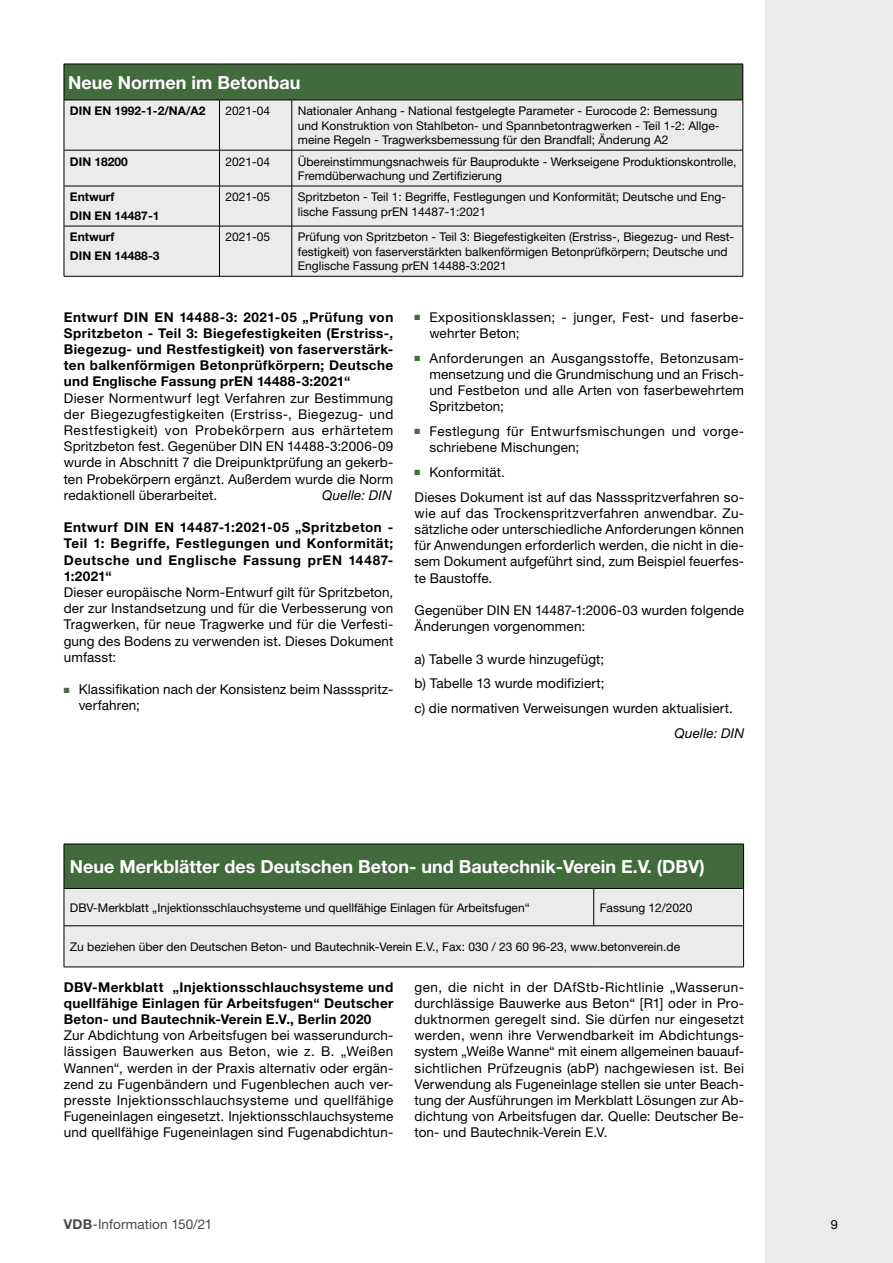
<style>
.page{position:relative;width:893px;height:1263px;background:#fff}
.page>*{position:absolute;margin:0;border:0;box-sizing:border-box;transform-origin:0 0}
.t1{font:700 18px "Helvetica Neue";color:#fff}
.t2{font:13.5px/16.2px "Helvetica Neue";letter-spacing:.01em;color:#000;text-align:justify}
.t3{font:700 13.5px/16.2px "Helvetica Neue";letter-spacing:.025em;color:#000;text-align:justify}
.t4{font:13.5px/16.2px "Helvetica Neue";letter-spacing:.03em;color:#000}
.t5{font:13.5px "Helvetica Neue";letter-spacing:.005em;color:#484848}
.t6{font:italic 13.5px "Helvetica Neue";letter-spacing:.01em;color:#000}
.t7{font:12.75px "Helvetica Neue";color:#000}
.t8{font:12px/14.4px "Helvetica Neue";color:#000}
.t9{font:700 12px/18.6px "Helvetica Neue";color:#000}
.s1{color:#416b3d}
.s2{font-weight:700}
</style>
<div class="page">
<div style="left:765px;top:0;width:128px;height:1263px;background:#ebebeb"></div>
<div style="left:64px;top:64px;width:679px;height:36px;background:#416b3d"></div>
<div style="left:65px;top:101px;width:678px;height:175px;background:#ebebeb"></div>
<hr style="left:64px;top:100px;width:1px;height:50px;background:#000">
<hr style="left:219px;top:100px;width:1px;height:50px;background:#000">
<hr style="left:292px;top:100px;width:1px;height:50px;background:#000">
<hr style="left:743px;top:100px;width:1px;height:50px;background:#000">
<hr style="left:64px;top:150px;width:155px;height:1px;background:#000">
<hr style="left:64px;top:150px;width:1px;height:36px;background:#000">
<hr style="left:219px;top:150px;width:73px;height:1px;background:#000">
<hr style="left:219px;top:150px;width:1px;height:36px;background:#000">
<hr style="left:292px;top:150px;width:451px;height:1px;background:#000">
<hr style="left:292px;top:150px;width:1px;height:36px;background:#000">
<hr style="left:743px;top:150px;width:1px;height:36px;background:#000">
<hr style="left:64px;top:186px;width:155px;height:1px;background:#000">
<hr style="left:64px;top:186px;width:1px;height:40px;background:#000">
<hr style="left:219px;top:186px;width:73px;height:1px;background:#000">
<hr style="left:219px;top:186px;width:1px;height:40px;background:#000">
<hr style="left:292px;top:186px;width:451px;height:1px;background:#000">
<hr style="left:292px;top:186px;width:1px;height:40px;background:#000">
<hr style="left:743px;top:186px;width:1px;height:40px;background:#000">
<hr style="left:64px;top:226px;width:155px;height:1px;background:#000">
<hr style="left:64px;top:226px;width:1px;height:50px;background:#000">
<hr style="left:219px;top:226px;width:73px;height:1px;background:#000">
<hr style="left:219px;top:226px;width:1px;height:50px;background:#000">
<hr style="left:292px;top:226px;width:451px;height:1px;background:#000">
<hr style="left:292px;top:226px;width:1px;height:50px;background:#000">
<hr style="left:743px;top:226px;width:1px;height:50px;background:#000">
<hr style="left:64px;top:276px;width:155px;height:1px;background:#000">
<hr style="left:219px;top:276px;width:73px;height:1px;background:#000">
<hr style="left:292px;top:276px;width:451px;height:1px;background:#000">
<hr style="left:64px;top:64px;width:155px;height:1px;background:#000">
<hr style="left:64px;top:64px;width:1px;height:36px;background:#000">
<hr style="left:219px;top:64px;width:73px;height:1px;background:#000">
<hr style="left:292px;top:64px;width:451px;height:1px;background:#000">
<hr style="left:743px;top:64px;width:1px;height:36px;background:#000">
<hr style="left:64px;top:100px;width:155px;height:1px;background:#000">
<hr style="left:219px;top:100px;width:73px;height:1px;background:#000">
<hr style="left:292px;top:100px;width:451px;height:1px;background:#000">
<div style="left:64px;top:844px;width:680px;height:44px;background:#416b3d"></div>
<div style="left:65px;top:889px;width:678px;height:78px;background:#ebebeb"></div>
<hr style="left:64px;top:844px;width:530px;height:1px;background:#000">
<hr style="left:64px;top:844px;width:1px;height:44px;background:#000">
<hr style="left:594px;top:844px;width:150px;height:1px;background:#000">
<hr style="left:743px;top:844px;width:1px;height:44px;background:#000">
<hr style="left:64px;top:888px;width:530px;height:1px;background:#000">
<hr style="left:64px;top:889px;width:1px;height:36px;background:#000">
<hr style="left:594px;top:888px;width:150px;height:1px;background:#000">
<hr style="left:593px;top:889px;width:1px;height:36px;background:#000">
<hr style="left:743px;top:889px;width:1px;height:36px;background:#000">
<hr style="left:64px;top:925px;width:530px;height:1px;background:#000">
<hr style="left:64px;top:926px;width:1px;height:41px;background:#000">
<hr style="left:594px;top:925px;width:150px;height:1px;background:#000">
<hr style="left:743px;top:926px;width:1px;height:41px;background:#000">
<hr style="left:64px;top:967px;width:530px;height:1px;background:#000">
<hr style="left:594px;top:967px;width:150px;height:1px;background:#000">
<h1 class="t1" style="left:68px;top:71px;width:234px">Neue Normen im Betonbau</h1>
<p class="t9" style="left:70px;top:101px;width:137px">DIN EN 1992-1-2/NA/A2</p>
<p class="t8" style="left:225px;top:104px;width:46px">2021-04</p>
<p class="t8" style="left:298px;top:104px;width:423px">Nationaler Anhang - National festgelegte Parameter - Eurocode 2: Bemessung und Konstruktion von Stahlbeton- und Spannbetontragwerken - Teil 1-2: Allge&shy;meine Regeln - Tragwerksbemessung für den Brandfall; Änderung A2</p>
<p class="t9" style="left:70px;top:152px;width:60px">DIN 18200</p>
<p class="t8" style="left:225px;top:154px;width:46px">2021-04</p>
<p class="t8" style="left:298px;top:154px;width:440px">Übereinstimmungsnachweis für Bauprodukte - Werkseigene Produktionskontrolle,<br>Fremdüberwachung und Zertifizierung</p>
<p class="t9" style="left:70px;top:188px;width:91px">Entwurf<br>DIN EN 14487-1</p>
<p class="t8" style="left:225px;top:190px;width:46px">2021-05</p>
<p class="t8" style="left:298px;top:190px;width:430px">Spritzbeton - Teil 1: Begriffe, Festlegungen und Konformität; Deutsche und Eng&shy;lische Fassung prEN 14487-1:2021</p>
<p class="t9" style="left:70px;top:228px;width:91px">Entwurf<br>DIN EN 14488-3</p>
<p class="t8" style="left:225px;top:230px;width:46px">2021-05</p>
<p class="t8" style="left:298px;top:230px;width:438px">Prüfung von Spritzbeton - Teil 3: Biegefestigkeiten (Erstriss-, Biegezug- und Rest&shy;festigkeit) von faserverstärkten balkenförmigen Betonprüfkörpern; Deutsche und<br>Englische Fassung prEN 14488-3:2021</p>
<p class="t2" style="left:429px;top:309px;width:316px;text-indent:-15px"><span class="s1">■</span> Expositionsklassen; - junger, Fest- und faserbe&shy;wehrter Beton;</p>
<p class="t2" style="left:429px;top:349px;width:316px;text-indent:-15px"><span class="s1">■</span> Anforderungen an Ausgangsstoffe, Betonzusam&shy;mensetzung und die Grundmischung und an Frisch&shy;und Festbeton und alle Arten von faserbewehrtem Spritzbeton;</p>
<p class="t4" style="left:429px;top:423px;width:316px;text-indent:-15px"><span class="s1">■</span> Festlegung für Entwurfsmischungen und vorge&shy;schriebene Mischungen;</p>
<p class="t2" style="left:415px;top:459px;width:331px;line-height:24.8px"><span class="s1">■</span> Konformität.<br>Dieses Dokument ist auf das Nassspritzverfahren so-</p>
<p class="t2" style="left:415px;top:505px;width:331px">wie auf das Trockenspritzverfahren anwendbar. Zu&shy;sätzliche oder unterschiedliche Anforderungen können für Anwendungen erforderlich werden, die nicht in die&shy;sem Dokument aufgeführt sind, zum Beispiel feuerfes&shy;te Baustoffe.</p>
<p class="t2" style="left:415px;top:602px;width:331px">Gegenüber DIN EN 14487-1:2006-03 wurden folgende<br>Änderungen vorgenommen:</p>
<p class="t2" style="left:415px;top:646px;width:320px;line-height:24.8px;text-align:left">a) Tabelle 3 wurde hinzugefügt;<br>b) Tabelle 13 wurde modifiziert;<br>c) die normativen Verweisungen wurden aktualisiert.</p>
<p class="t6" style="left:675px;top:725px;width:71px">Quelle: DIN</p>
<p class="t3" style="left:64px;top:308px;width:331px">Entwurf DIN EN 14488-3: 2021-05 „Prüfung von Spritzbeton - Teil 3: Biegefestigkeiten (Erstriss-, Biegezug- und Restfestigkeit) von faserverstärk&shy;ten balkenförmigen Betonprüfkörpern; Deutsche und Englische Fassung prEN 14488-3:2021“</p>
<p class="t2" style="left:64px;top:390px;width:331px">Dieser Normentwurf legt Verfahren zur Bestimmung der Biegezugfestigkeiten (Erstriss-, Biegezug- und Restfestigkeit) von Probekörpern aus erhärtetem Spritzbeton fest. Gegenüber DIN EN 14488-3:2006-09 wurde in Abschnitt 7 die Dreipunktprüfung an gekerb&shy;ten Probekörpern ergänzt. Außerdem wurde die Norm redaktionell überarbeitet.</p>
<p class="t6" style="left:322px;top:487px;width:71px">Quelle: DIN</p>
<p class="t3" style="left:64px;top:519px;width:331px">Entwurf DIN EN 14487-1:2021-05 „Spritzbeton - Teil 1: Begriffe, Festlegungen und Konformität; Deutsche und Englische Fassung prEN 14487- 1:2021“</p>
<p class="t2" style="left:64px;top:584px;width:331px">Dieser europäische Norm-Entwurf gilt für Spritzbeton, der zur Instandsetzung und für die Verbesserung von Tragwerken, für neue Tragwerke und für die Verfesti&shy;gung des Bodens zu verwenden ist. Dieses Dokument umfasst:</p>
<p class="t2" style="left:79px;top:681px;width:316px;text-indent:-15px"><span class="s1">■</span> Klassifikation nach der Konsistenz beim Nassspritz&shy;verfahren;</p>
<h1 class="t1" style="left:70px;top:856px;width:636px">Neue Merkblätter des Deutschen Beton- und Bautechnik-Verein E.V. (DBV)</h1>
<p class="t8" style="left:70px;top:900px;width:461px">DBV-Merkblatt „Injektionsschlauchsysteme und quellfähige Einlagen für Arbeitsfugen“</p>
<p class="t8" style="left:600px;top:900px;width:94px">Fassung 12/2020</p>
<p class="t8" style="left:70px;top:939px;width:612px">Zu beziehen über den Deutschen Beton- und Bautechnik-Verein E.V., Fax: 030 / 23 60 96-23, www.betonverein.de</p>
<p class="t3" style="left:64px;top:978px;width:331px">DBV-Merkblatt „Injektionsschlauchsysteme und quellfähige Einlagen für Arbeitsfugen“ Deutscher Beton- und Bautechnik-Verein E.V., Berlin 2020</p>
<p class="t2" style="left:64px;top:1027px;width:331px">Zur Abdichtung von Arbeitsfugen bei wasserundurch&shy;lässigen Bauwerken aus Beton, wie z. B. „Weißen Wannen“, werden in der Praxis alternativ oder ergän&shy;zend zu Fugenbändern und Fugenblechen auch ver&shy;presste Injektionsschlauchsysteme und quellfähige Fugeneinlagen eingesetzt. Injektionsschlauchsysteme und quellfähige Fugeneinlagen sind Fugenabdichtun-</p>
<p class="t2" style="left:415px;top:978px;width:331px">gen, die nicht in der DAfStb-Richtlinie „Wasserun&shy;durchlässige Bauwerke aus Beton“ [R1] oder in Pro&shy;duktnormen geregelt sind. Sie dürfen nur eingesetzt werden, wenn ihre Verwendbarkeit im Abdichtungs&shy;system „Weiße Wanne“ mit einem allgemeinen bauauf&shy;sichtlichen Prüfzeugnis (abP) nachgewiesen ist. Bei Verwendung als Fugeneinlage stellen sie unter Beach&shy;tung der Ausführungen im Merkblatt Lösungen zur Ab&shy;dichtung von Arbeitsfugen dar. Quelle: Deutscher Be&shy;ton- und Bautechnik-Verein E.V.</p>
<p class="t5" style="left:64px;top:1216px;width:150px"><span class="s2">VDB</span>-Information 150/21</p>
<p class="t7" style="left:831px;top:1217px;width:9px">9</p>
</div>
